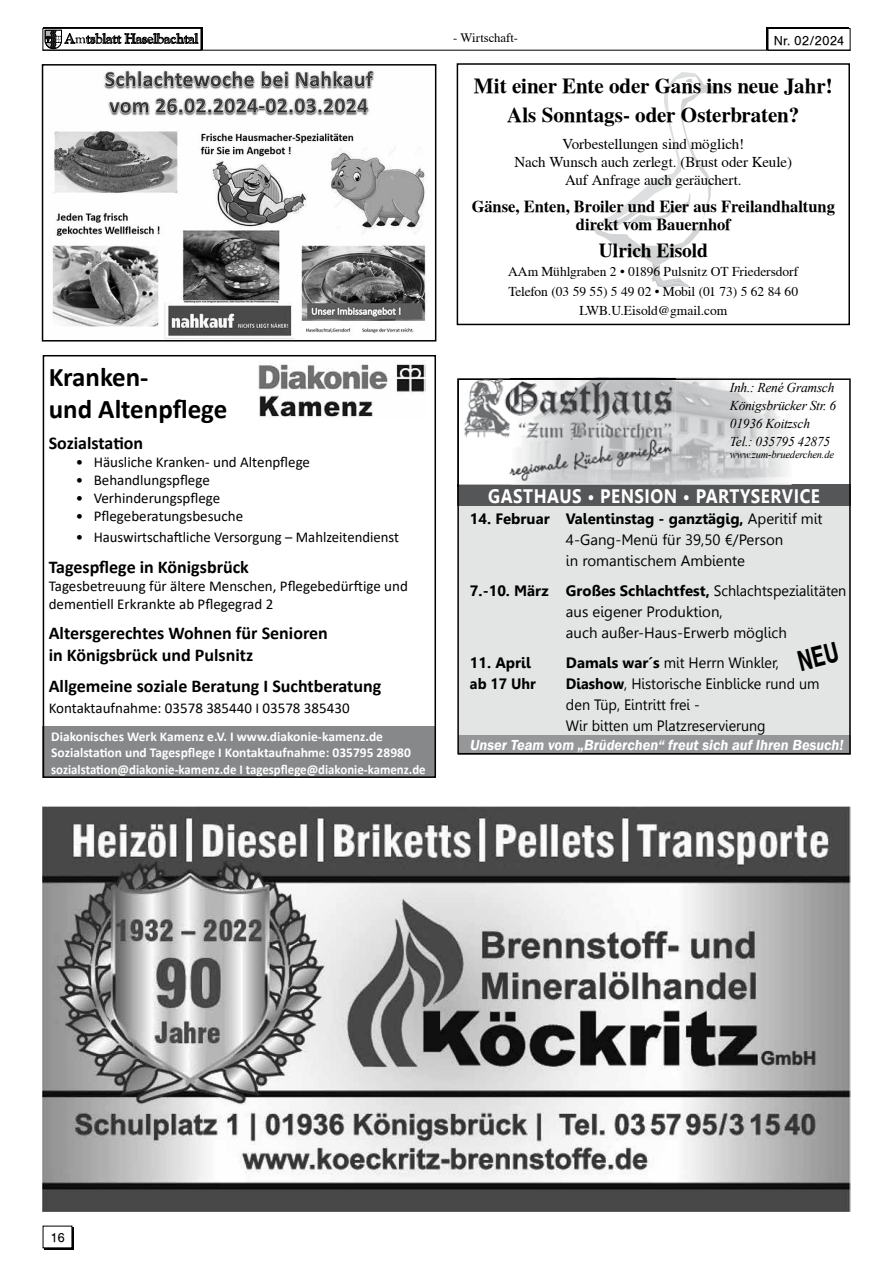
<style>
.page{position:relative;width:893px;height:1263px;background:#fff}
.page>*{position:absolute;margin:0;border:0;box-sizing:border-box;transform-origin:0 0}
.t1{font:700 27px/32.4px "Calibri";color:#000}
.t2{font:21px/28.5px "Roman PS Bold";letter-spacing:-.005em;color:#000;text-align:center}
.t3{font:700 19.5px "Leelawadee";letter-spacing:.03em;color:#fff;scale:.87 1}
.t4{font:19.5px "Roman PS Bold";letter-spacing:-.005em;color:#000}
.t5{font:700 18px/21.6px "Calibri";color:#000}
.t6{font:16.5px/18px "Roman PS Bold";letter-spacing:-.005em;color:#000;text-align:center}
.t7{font:15px/18px "Calibri";color:#000}
.t8{font:15px/21px "Leelawadee";color:#000;scale:.96 1}
.t9{font:15px/21px "Leelawadee";color:#000}
.t10{font:15px/18px "Roman";letter-spacing:-.01em;color:#000;text-align:center}
.t11{font:italic 600 15px "Franklin Gothic";color:#fff}
.t12{font:700 15px "Leelawadee";color:#000}
.t13{font:700 15px "Leelawadee";color:#000;scale:.96 1}
.t14{font:700 13.5px/16.2px "Calibri";color:#fff}
.t15{font:13.5px/19.5px "Roman";color:#000;text-align:center}
.t16{font:italic 13.5px/18px "Times New Roman";letter-spacing:-.02em;color:#000}
.t17{font:13.5px "Sans";color:#000}
.t18{font:12.75px "Roman";color:#000}
.t19{font:italic 10.5px "Times New Roman";letter-spacing:-.02em;color:#000}
.s1{font-weight:700}
</style>
<div class="page">
<svg style="left:44px;top:27px;width:159px;height:22px"></svg>
<div style="left:43px;top:28px;width:158px;height:23px;border:1px solid #000"></div>
<svg style="left:45px;top:30px;width:153px;height:19px"></svg>
<div style="left:766px;top:27px;width:83px;height:22px;background:#000"></div>
<div style="left:768px;top:28px;width:82px;height:22px;background:#fff"></div>
<div style="left:768px;top:28px;width:82px;height:23px;border:1px solid #000"></div>
<hr style="left:43px;top:50px;width:807px;height:1px;background:#000">
<div style="left:44px;top:1227px;width:30px;height:22px;background:#000"></div>
<div style="left:43px;top:1226px;width:29px;height:22px;background:#fff"></div>
<img style="left:52px;top:70px;width:375px;height:269px">
<div style="left:42px;top:64px;width:394px;height:278px;border:2px solid #000"></div>
<svg style="left:457px;top:378px;width:394px;height:376px;background:#d3d3d4"></svg>
<img style="left:457px;top:377px;width:219px;height:108px">
<img style="left:459px;top:485px;width:217px;height:2px">
<img style="left:510px;top:378px;width:166px;height:2px">
<div style="left:43px;top:727px;width:393px;height:51px;background:#87888a"></div>
<img style="left:259px;top:363px;width:167px;height:55px">
<div style="left:43px;top:355px;width:393px;height:423px;border:2px solid #000"></div>
<svg style="left:590px;top:72px;width:126px;height:216px"></svg>
<div style="left:457px;top:63px;width:393px;height:262px;border:2px solid #000"></div>
<img style="left:43px;top:806px;width:807px;height:406px">
<svg style="left:797px;top:642px;width:42px;height:28px"></svg>
<h1 class="t1" style="left:49px;top:360px;width:180px">Kranken-<br>und Altenpflege</h1>
<p class="t5" style="left:49px;top:432px;width:96px">Sozialstation</p>
<p class="t7" style="left:76px;top:452px;width:236px">• Häusliche Kranken- und Altenpflege</p>
<p class="t7" style="left:76px;top:470px;width:136px">• Behandlungspflege</p>
<p class="t7" style="left:76px;top:488px;width:146px">• Verhinderungspflege</p>
<p class="t7" style="left:76px;top:506px;width:169px">• Pflegeberatungsbesuche</p>
<p class="t7" style="left:76px;top:528px;width:325px">• Hauswirtschaftliche Versorgung – Mahlzeitendienst</p>
<p class="t5" style="left:49px;top:556px;width:202px">Tagespflege in Königsbrück</p>
<p class="t7" style="left:49px;top:576px;width:361px">Tagesbetreuung für ältere Menschen, Pflegebedürftige und dementiell Erkrankte ab Pflegegrad 2</p>
<p class="t5" style="left:49px;top:622px;width:281px">Altersgerechtes Wohnen für Senioren in Königsbrück und Pulsnitz</p>
<p class="t5" style="left:49px;top:675px;width:334px">Allgemeine soziale Beratung I Suchtberatung</p>
<p class="t7" style="left:49px;top:698px;width:302px">Kontaktaufnahme: 03578 385440 I 03578 385430</p>
<p class="t14" style="left:51px;top:728px;width:376px">Diakonisches Werk Kamenz e.V. I www.diakonie-kamenz.de<br>Sozialstation und Tagespflege I Kontaktaufnahme: 035795 28980 sozialstation@diakonie-kamenz.de I tagespflege@diakonie-kamenz.de</p>
<p class="t18" style="left:453px;top:30px;width:67px">- Wirtschaft-</p>
<p class="t17" style="left:774px;top:33px;width:72px">Nr. 02/2024</p>
<h2 class="t2" style="left:474px;top:71px;width:360px">Mit einer Ente oder Gans ins neue Jahr!<br>Als Sonntags- oder Osterbraten?</h2>
<p class="t10" style="left:515px;top:134px;width:279px">Vorbestellungen sind möglich!<br>Nach Wunsch auch zerlegt. (Brust oder Keule)<br>Auf Anfrage auch geräuchert.</p>
<p class="t6" style="left:472px;top:197px;width:365px">Gänse, Enten, Broiler und Eier aus Freilandhaltung direkt vom Bauernhof</p>
<h3 class="t4" style="left:599px;top:238px;width:111px">Ulrich Eisold</h3>
<p class="t15" style="left:508px;top:262px;width:292px">AAm Mühlgraben 2 • 01896 Pulsnitz OT Friedersdorf<br>Telefon (03 59 55) 5 49 02 • Mobil (01 73) 5 62 84 60<br>LWB.U.Eisold@gmail.com</p>
<p class="t16" style="left:730px;top:378px;width:108px">Inh.: René Gramsch<br>Königsbrücker Str. 6<br>01936 Koitzsch<br>Tel.: 035795 42875</p>
<p class="t19" style="left:730px;top:447px;width:106px">www.zum-bruederchen.de</p>
<h3 class="t3" style="left:488px;top:485px;width:382px">GASTHAUS • PENSION • PARTYSERVICE</h3>
<p class="t9" style="left:566px;top:508px;width:258px;text-indent:-96px"><span class="s1">14. Februar Valentinstag - ganztägig,</span> Aperitif mit<br>4-Gang-Menü für 39,50 €/Person<br>in romantischem Ambiente</p>
<p class="t8" style="left:566px;top:580px;width:294px;text-indent:-96px"><span class="s1">7.-10. März Großes Schlachtfest,</span> Schlachtspezialitäten aus eigener Produktion,<br>auch außer-Haus-Erwerb möglich</p>
<p class="t12" style="left:470px;top:654px;width:62px">11. April</p>
<p class="t8" style="left:566px;top:652px;width:223px"><span class="s1">Damals war´s</span> mit Herrn Winkler,</p>
<p class="t13" style="left:470px;top:675px;width:70px">ab 17 Uhr</p>
<p class="t8" style="left:566px;top:673px;width:266px"><span class="s1">Diashow</span>, Historische Einblicke rund um den Tüp, Eintritt frei -<br>Wir bitten um Platzreservierung</p>
<p class="t11" style="left:470px;top:735px;width:375px">Unser Team vom „Brüderchen“ freut sich auf Ihren Besuch!</p>
<p class="t17" style="left:51px;top:1230px;width:16px">16</p>
</div>
